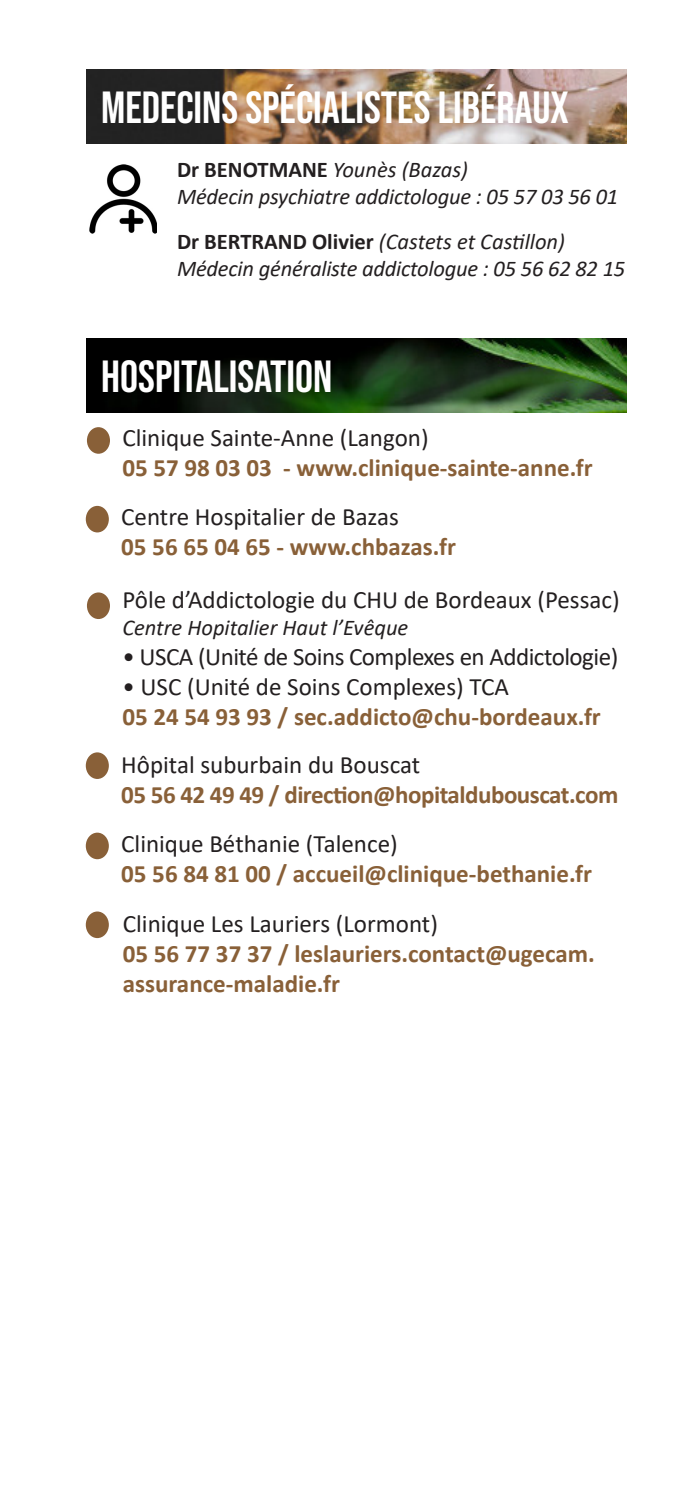
<style>
.page{position:relative;width:699px;height:1487px;background:#fff}
.page>*{position:absolute;margin:0;border:0;box-sizing:border-box;transform-origin:0 0}
.t1{font:45px "Bebas Neue";color:#fff}
.t2{font:25px "Calibri";color:#231f20}
.t3{font:700 25px/30px "Calibri";color:#896038}
.t4{font:25px "Calibri";letter-spacing:-.02em;color:#231f20}
.t5{font:700 25px "Calibri";letter-spacing:-.02em;color:#896038}
.t6{font:italic 22.5px "Calibri";letter-spacing:-.01em;color:#231f20}
.s1{font-weight:700;font-style:normal}
</style>
<div class="page">
<img style="left:87px;top:69px;width:538px;height:75px">
<img style="left:89px;top:164px;width:67px;height:70px">
<img style="left:87px;top:338px;width:538px;height:74px">
<div style="left:87px;top:427px;width:23px;height:27px;background:#896038;border-radius:50%"></div>
<div style="left:86px;top:506px;width:23px;height:26px;background:#896038;border-radius:50%"></div>
<div style="left:86px;top:752px;width:23px;height:27px;background:#896038;border-radius:50%"></div>
<div style="left:86px;top:832px;width:23px;height:27px;background:#896038;border-radius:50%"></div>
<div style="left:86px;top:911px;width:23px;height:27px;background:#896038;border-radius:50%"></div>
<div style="left:87px;top:592px;width:23px;height:27px;background:#896038;border-radius:50%"></div>
<p class="t1" style="left:101px;top:82px;width:469px">MEDECINS SPÉCIALISTES LIBÉRAUX</p>
<p class="t6" style="left:177px;top:153px;width:292px"><span class="s1">Dr BENOTMANE</span> Younès (Bazas)</p>
<p class="t6" style="left:177px;top:180px;width:442px">Médecin psychiatre addictologue : 05 57 03 56 01</p>
<p class="t6" style="left:177px;top:225px;width:389px"><span class="s1">Dr BERTRAND Olivier</span> (Castets et Castillon)</p>
<p class="t6" style="left:177px;top:252px;width:449px">Médecin généraliste addictologue : 05 56 62 82 15</p>
<p class="t1" style="left:101px;top:351px;width:232px">HOSPITALISATION</p>
<p class="t2" style="left:122px;top:420px;width:307px">Clinique Sainte-Anne (Langon)</p>
<p class="t3" style="left:122px;top:452px;width:471px">05 57 98 03 03 - www.clinique-sainte-anne.fr</p>
<p class="t2" style="left:121px;top:499px;width:279px">Centre Hospitalier de Bazas</p>
<p class="t3" style="left:121px;top:531px;width:336px">05 56 65 04 65 - www.chbazas.fr</p>
<p class="t2" style="left:122px;top:582px;width:498px">Pôle d’Addictologie du CHU de Bordeaux (Pessac)</p>
<p class="t6" style="left:122px;top:612px;width:287px">Centre Hopitalier Haut l’Evêque</p>
<p class="t4" style="left:122px;top:639px;width:497px">• USCA (Unité de Soins Complexes en Addictologie)</p>
<p class="t2" style="left:122px;top:669px;width:388px">• USC (Unité de Soins Complexes) TCA</p>
<p class="t3" style="left:122px;top:701px;width:479px">05 24 54 93 93 / sec.addicto@chu-bordeaux.fr</p>
<p class="t2" style="left:121px;top:747px;width:300px">Hôpital suburbain du Bouscat</p>
<p class="t5" style="left:121px;top:777px;width:498px">05 56 42 49 49 / direction@hopitaldubouscat.com</p>
<p class="t2" style="left:121px;top:826px;width:278px">Clinique Béthanie (Talence)</p>
<p class="t3" style="left:121px;top:858px;width:472px">05 56 84 81 00 / accueil@clinique-bethanie.fr</p>
<p class="t2" style="left:123px;top:906px;width:316px">Clinique Les Lauriers (Lormont)</p>
<p class="t3" style="left:123px;top:938px;width:473px">05 56 77 37 37 / leslauriers.contact@ugecam. assurance-maladie.fr</p>
</div>
